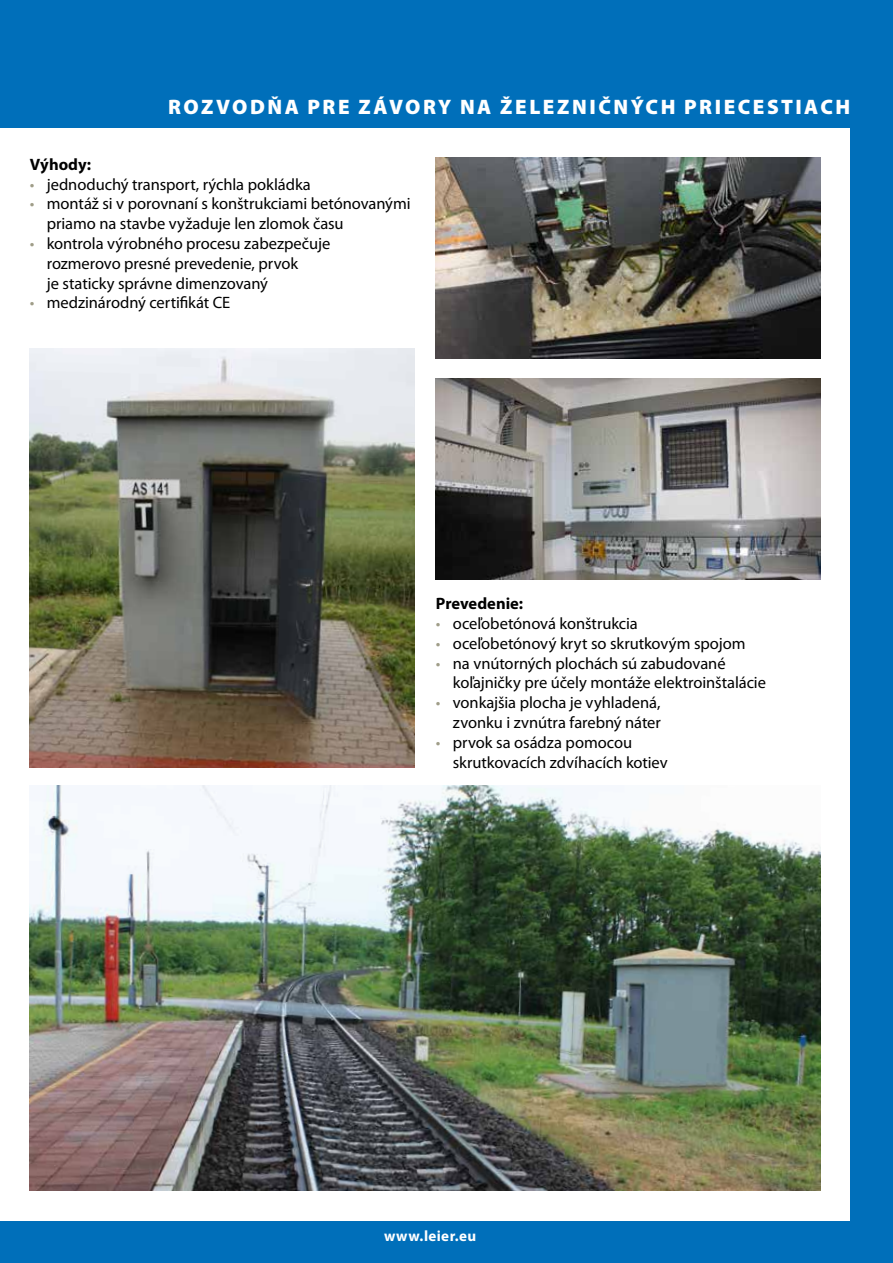
<style>
.page{position:relative;width:893px;height:1263px;background:#006fba}
.page>*{position:absolute;margin:0;border:0;box-sizing:border-box;transform-origin:0 0}
.t1{font:900 21px "Myriad Pro";letter-spacing:.115em;color:#fff}
.t2{font:16.5px/19.8px "Myriad Pro";letter-spacing:-.005em;color:#000}
.t3{font:700 16.5px "Myriad Pro";color:#000}
.t4{font:700 15px "Myriad Pro";letter-spacing:.03em;color:#fff}
.s1{color:#9f9d88}
</style>
<div class="page">
<div style="left:0;top:128px;width:850px;height:1092px;background:#fff"></div>
<img style="left:30px;top:786px;width:791px;height:405px">
<img style="left:436px;top:157px;width:385px;height:201px">
<img style="left:436px;top:378px;width:385px;height:201px">
<img style="left:30px;top:349px;width:385px;height:418px">
<p class="t1" style="left:168px;top:93px;width:684px">ROZVODŇA PRE ZÁVORY NA ŽELEZNIČNÝCH PRIECESTIACH</p>
<p class="t3" style="left:30px;top:153px;width:63px">Výhody:</p>
<p class="t2" style="left:30px;top:174px;width:283px"><span class="s1">•</span> jednoduchý transport, rýchla pokládka</p>
<p class="t2" style="left:47px;top:194px;width:365px;text-indent:-17px"><span class="s1">•</span> montáž si v porovnaní s konštrukciami betónovanými priamo na stavbe vyžaduje len zlomok času</p>
<p class="t2" style="left:47px;top:233px;width:285px;text-indent:-17px"><span class="s1">•</span> kontrola výrobného procesu zabezpečuje rozmerovo presné prevedenie, prvok<br>je staticky správne dimenzovaný</p>
<p class="t2" style="left:30px;top:293px;width:202px"><span class="s1">•</span> medzinárodný certifikát CE</p>
<p class="t3" style="left:436px;top:593px;width:89px">Prevedenie:</p>
<p class="t2" style="left:436px;top:613px;width:203px"><span class="s1">•</span> oceľobetónová konštrukcia</p>
<p class="t2" style="left:436px;top:633px;width:311px"><span class="s1">•</span> oceľobetónový kryt so skrutkovým spojom</p>
<p class="t2" style="left:453px;top:653px;width:315px;text-indent:-17px"><span class="s1">•</span> na vnútorných plochách sú zabudované koľajničky pre účely montáže elektroinštalácie</p>
<p class="t2" style="left:436px;top:692px;width:226px;text-align:right"><span class="s1">•</span> vonkajšia plocha je vyhladená, zvonku i zvnútra farebný náter</p>
<p class="t2" style="left:453px;top:732px;width:216px;text-indent:-17px"><span class="s1">•</span> prvok sa osádza pomocou skrutkovacích zdvíhacích kotiev</p>
<p class="t4" style="left:384px;top:1226px;width:94px">www.leier.eu</p>
</div>
